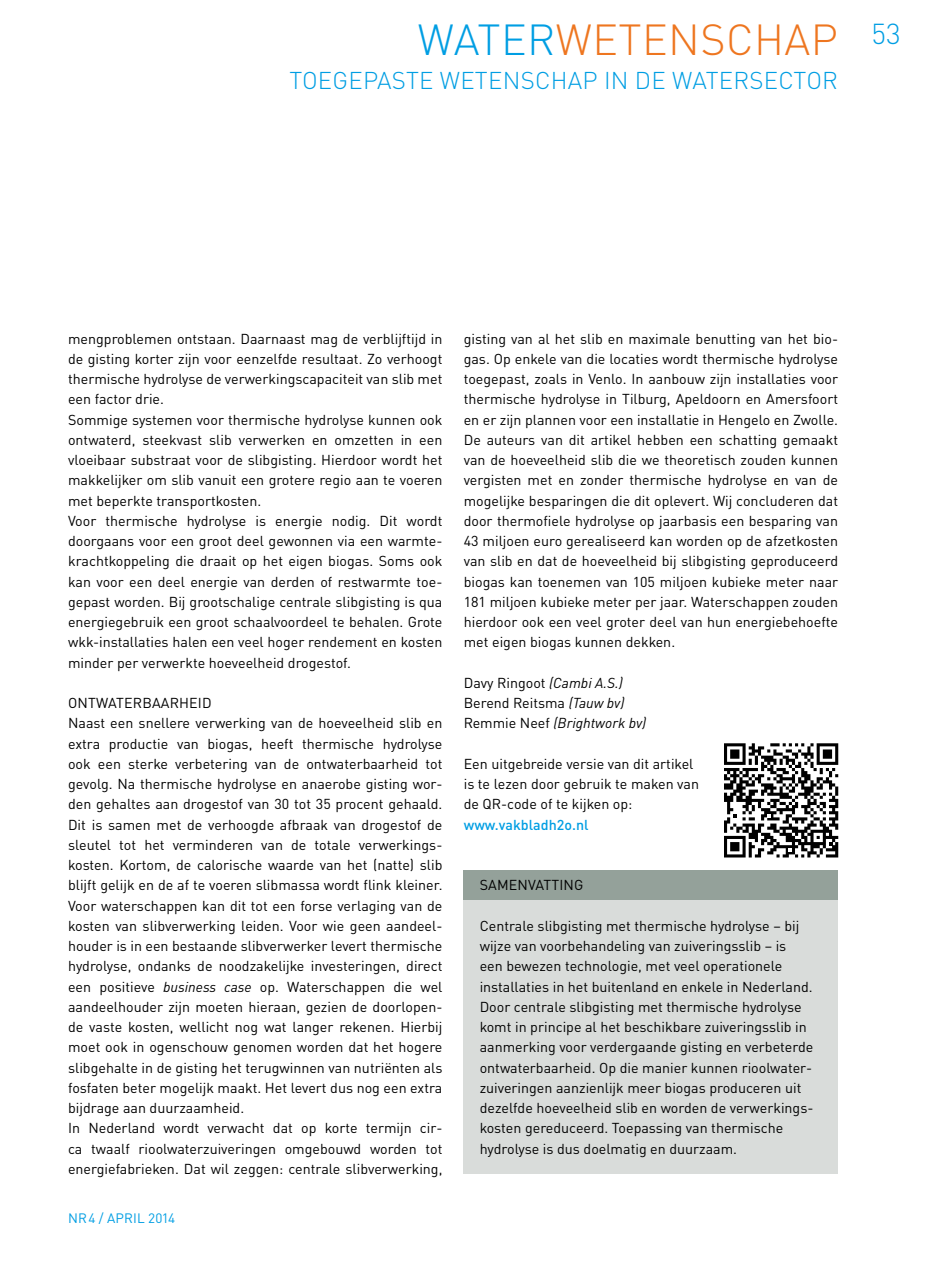
<style>
.page{position:relative;width:936px;height:1263px;background:#fff}
.page>*{position:absolute;margin:0;border:0;box-sizing:border-box;transform-origin:0 0}
.t1{font:300 42.9px "DIN Pro";letter-spacing:.01em;color:#ee7620}
.t2{font:300 28.5px "DIN Pro";color:#009ee3}
.t3{font:300 24px "DIN Pro";letter-spacing:.01em;color:#009ee3}
.t4{font:14.25px/20.2px "DIN Pro";color:#000}
.t5{font:500 14.25px "DIN Pro";color:#009ee3}
.t6{font:13.5px "DIN Pro";letter-spacing:.01em;color:#009ee3}
.s1{color:#009ee3}
.s2{font-style:italic}
</style>
<div class="page">
<div style="left:463px;top:899px;width:375px;height:275px;background:#d9dcda"></div>
<div style="left:463px;top:870px;width:375px;height:29px;background:#94a19a"></div>
<svg style="left:724px;top:743px;width:114px;height:114px"></svg>
<h1 class="t1" style="left:418px;top:6px;width:421px"><span class="s1">WATER</span>WETENSCHAP</h1>
<h3 class="t3" style="left:289px;top:62px;width:550px">TOEGEPASTE WETENSCHAP IN DE WATERSECTOR</h3>
<h2 class="t2" style="left:871px;top:12px;width:31px">53</h2>
<p class="t4" style="left:68px;top:327px;width:376px">mengproblemen ontstaan. Daarnaast mag de verblijftijd in de gisting korter zijn voor eenzelfde resultaat. Zo verhoogt thermische hydrolyse de verwerkingscapaciteit van slib met een factor drie.<br>Sommige systemen voor thermische hydrolyse kunnen ook ontwaterd, steekvast slib verwerken en omzetten in een vloeibaar substraat voor de slibgisting. Hierdoor wordt het makkelijker om slib vanuit een grotere regio aan te voeren met beperkte transportkosten.<br>Voor thermische hydrolyse is energie nodig. Dit wordt doorgaans voor een groot deel gewonnen via een warmte&shy;krachtkoppeling die draait op het eigen biogas. Soms ook kan voor een deel energie van derden of restwarmte toe&shy;gepast worden. Bij grootschalige centrale slibgisting is qua energiegebruik een groot schaalvoordeel te behalen. Grote wkk-installaties halen een veel hoger rendement en kosten minder per verwerkte hoeveelheid drogestof.</p>
<p class="t4" style="left:68px;top:691px;width:376px">ONTWATERBAARHEID<br>Naast een snellere verwerking van de hoeveelheid slib en extra productie van biogas, heeft thermische hydrolyse ook een sterke verbetering van de ontwaterbaarheid tot gevolg. Na thermische hydrolyse en anaerobe gisting wor&shy;den gehaltes aan drogestof van 30 tot 35 procent gehaald.<br>Dit is samen met de verhoogde afbraak van drogestof de sleutel tot het verminderen van de totale verwerkings&shy;kosten. Kortom, de calorische waarde van het (natte) slib blijft gelijk en de af te voeren slibmassa wordt flink kleiner.<br>Voor waterschappen kan dit tot een forse verlaging van de kosten van slibverwerking leiden. Voor wie geen aandeel&shy;houder is in een bestaande slibverwerker levert thermische hydrolyse, ondanks de noodzakelijke investeringen, direct een positieve <span class="s2">business case</span> op. Waterschappen die wel aandeelhouder zijn moeten hieraan, gezien de doorlopen&shy;de vaste kosten, wellicht nog wat langer rekenen. Hierbij moet ook in ogenschouw genomen worden dat het hogere slibgehalte in de gisting het terugwinnen van nutriënten als fosfaten beter mogelijk maakt. Het levert dus nog een extra bijdrage aan duurzaamheid.<br>In Nederland wordt verwacht dat op korte termijn cir&shy;ca twaalf rioolwaterzuiveringen omgebouwd worden tot energiefabrieken. Dat wil zeggen: centrale slibverwerking,</p>
<p class="t6" style="left:68px;top:1208px;width:109px">NR4 / APRIL 2014</p>
<p class="t4" style="left:463px;top:327px;width:376px;text-align:justify">gisting van al het slib en maximale benutting van het bio&shy;gas. Op enkele van die locaties wordt thermische hydrolyse toegepast, zoals in Venlo. In aanbouw zijn installaties voor thermische hydrolyse in Tilburg, Apeldoorn en Amersfoort en er zijn plannen voor een installatie in Hengelo en Zwolle.<br>De auteurs van dit artikel hebben een schatting gemaakt van de hoeveelheid slib die we theoretisch zouden kunnen vergisten met en zonder thermische hydrolyse en van de mogelijke besparingen die dit oplevert. Wij concluderen dat door thermofiele hydrolyse op jaarbasis een besparing van 43 miljoen euro gerealiseerd kan worden op de afzetkosten van slib en dat de hoeveelheid bij slibgisting geproduceerd biogas kan toenemen van 105 miljoen kubieke meter naar 181 miljoen kubieke meter per jaar. Waterschappen zouden hierdoor ook een veel groter deel van hun energiebehoefte met eigen biogas kunnen dekken.</p>
<p class="t4" style="left:463px;top:671px;width:184px">Davy Ringoot <span class="s2">(Cambi A.S.)<br></span>Berend Reitsma <span class="s2">(Tauw bv)<br></span>Remmie Neef <span class="s2">(Brightwork bv)</span></p>
<p class="t4" style="left:463px;top:752px;width:237px">Een uitgebreide versie van dit artikel is te lezen door gebruik te maken van de QR-code of te kijken op:</p>
<p class="t5" style="left:463px;top:813px;width:126px">www.vakbladh2o.nl</p>
<p class="t4" style="left:479px;top:874px;width:105px">SAMENVATTING</p>
<p class="t4" style="left:479px;top:914px;width:335px">Centrale slibgisting met thermische hydrolyse – bij wijze van voorbehandeling van zuiveringsslib – is<br>een bewezen technologie, met veel operationele installaties in het buitenland en enkele in Nederland.<br>Door centrale slibgisting met thermische hydrolyse komt in principe al het beschikbare zuiveringsslib in aanmerking voor verdergaande gisting en verbeterde ontwaterbaarheid. Op die manier kunnen rioolwater&shy;zuiveringen aanzienlijk meer biogas produceren uit dezelfde hoeveelheid slib en worden de verwerkings&shy;kosten gereduceerd. Toepassing van thermische hydrolyse is dus doelmatig en duurzaam.</p>
</div>
